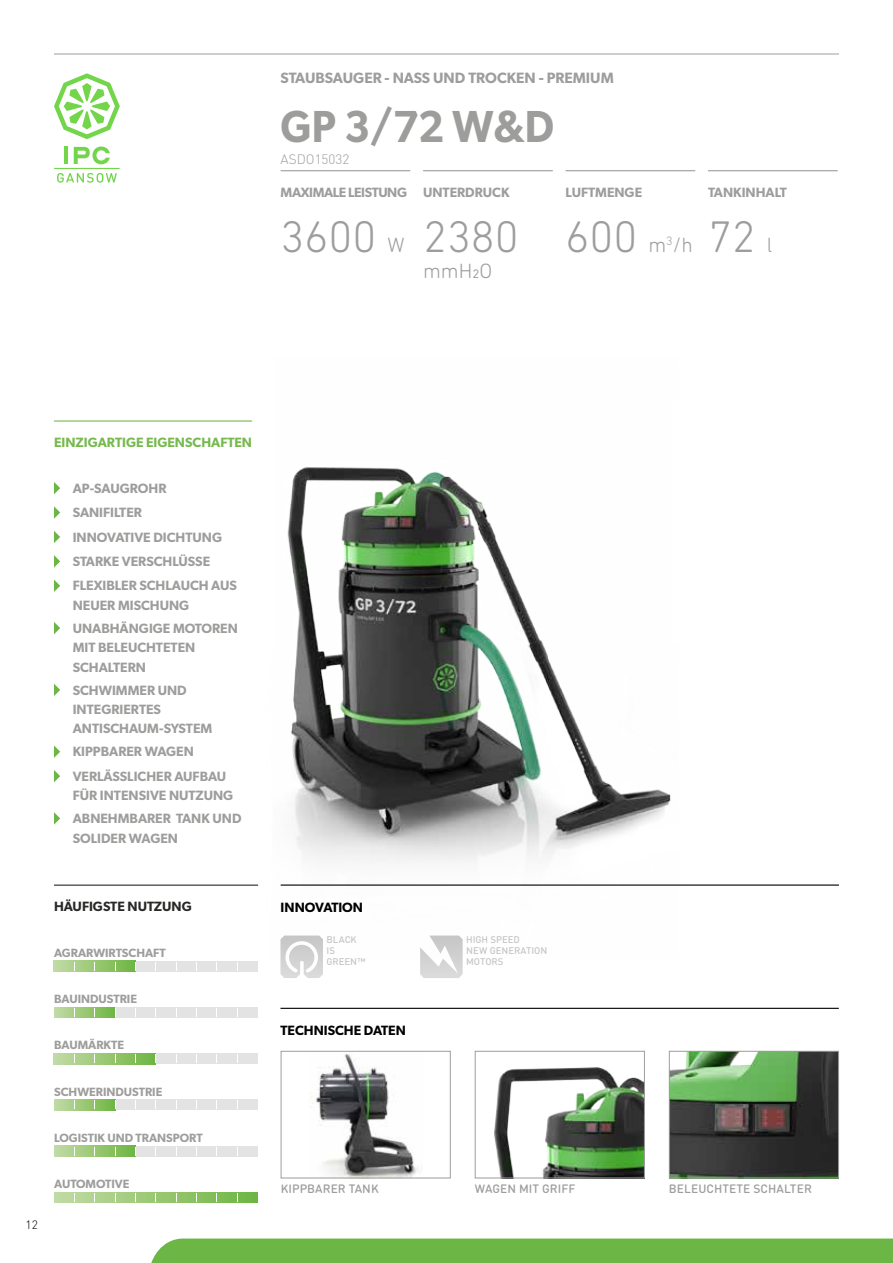
<style>
.page{position:relative;width:893px;height:1263px;background:#fff}
.page>*{position:absolute;margin:0;border:0;box-sizing:border-box;transform-origin:0 0}
.t1{font:300 45px "DIN Next Rounded LT Pro";color:#9d9d9c}
.t2{font:600 45px "Gibson";color:#9d9d9c;scale:.93 1}
.t3{font:300 21px "DIN Next Rounded LT Pro";color:#9d9d9c}
.t4{font:600 15px "Gibson";color:#9d9d9c}
.t5{font:600 13.5px/24.5px "Gibson";color:#9d9d9c}
.t6{font:600 13.5px "Gibson";letter-spacing:-.03em;color:#9d9d9c}
.t7{font:600 13.5px "Gibson";color:#000}
.t8{font:600 13.5px "Gibson";color:#76b94d}
.t9{font:600 13.5px "Gibson";color:#282827}
.t10{font:300 13.5px "DIN Round Pro";color:#9d9d9c}
.t11{font:600 12px "Gibson";color:#9d9d9c}
.t12{font:500 12px "DIN Round Pro";letter-spacing:.005em;color:#9d9d9c}
.t13{font:300 12px "DIN Round Pro";color:#000}
.t14{font:500 9.6px/11.2px "DIN Round Pro";letter-spacing:-.005em;color:#c6c6c6}
.s1{font-size:21px}
</style>
<div class="page">
<hr style="left:54px;top:54px;width:785px;height:1px;background:#9d9d9c">
<div style="left:151px;top:1238px;width:742px;height:25px;background:#6bb644"></div>
<hr style="left:64px;top:147px;width:4px;height:17px;background:#72d54a">
<svg style="left:74px;top:147px;width:36px;height:17px"></svg>
<svg style="left:54px;top:73px;width:66px;height:66px"></svg>
<svg style="left:57px;top:173px;width:60px;height:10px"></svg>
<hr style="left:54px;top:168px;width:66px;height:1px;background:#72d54a">
<img style="left:252px;top:420px;width:419px;height:466px">
<img style="left:671px;top:1053px;width:166px;height:123px">
<div style="left:669px;top:1051px;width:170px;height:127px;border:1px solid #9d9d9c"></div>
<img style="left:495px;top:1067px;width:148px;height:109px">
<div style="left:475px;top:1051px;width:170px;height:127px;border:1px solid #9d9d9c"></div>
<hr style="left:281px;top:170px;width:129px;height:1px;background:#9d9d9c">
<hr style="left:423px;top:170px;width:130px;height:1px;background:#9d9d9c">
<hr style="left:566px;top:170px;width:129px;height:1px;background:#9d9d9c">
<hr style="left:708px;top:170px;width:130px;height:1px;background:#9d9d9c">
<hr style="left:281px;top:884px;width:558px;height:2px;background:#000">
<hr style="left:280px;top:1008px;width:559px;height:1px;background:#000">
<hr style="left:54px;top:420px;width:198px;height:2px;background:#76b94d">
<svg style="left:54px;top:482px;width:6px;height:12px"></svg>
<svg style="left:54px;top:506px;width:6px;height:13px"></svg>
<svg style="left:54px;top:531px;width:6px;height:12px"></svg>
<svg style="left:54px;top:555px;width:6px;height:13px"></svg>
<svg style="left:54px;top:580px;width:6px;height:12px"></svg>
<svg style="left:54px;top:622px;width:6px;height:12px"></svg>
<svg style="left:54px;top:684px;width:6px;height:12px"></svg>
<svg style="left:54px;top:745px;width:6px;height:13px"></svg>
<svg style="left:54px;top:770px;width:6px;height:12px"></svg>
<svg style="left:54px;top:812px;width:6px;height:13px"></svg>
<svg style="left:280px;top:935px;width:43px;height:43px"></svg>
<svg style="left:420px;top:935px;width:43px;height:43px"></svg>
<hr style="left:54px;top:884px;width:204px;height:2px;background:#282827">
<div style="left:54px;top:961px;width:204px;height:10px;background:#e3e3e3"></div>
<svg style="left:54px;top:961px;width:81px;height:10px"></svg>
<div style="left:54px;top:1007px;width:204px;height:11px;background:#e3e3e3"></div>
<svg style="left:54px;top:1007px;width:61px;height:11px"></svg>
<div style="left:54px;top:1053px;width:204px;height:11px;background:#e3e3e3"></div>
<svg style="left:54px;top:1053px;width:102px;height:11px"></svg>
<div style="left:54px;top:1099px;width:204px;height:11px;background:#e3e3e3"></div>
<svg style="left:54px;top:1099px;width:61px;height:11px"></svg>
<div style="left:54px;top:1146px;width:204px;height:10px;background:#e3e3e3"></div>
<svg style="left:54px;top:1146px;width:81px;height:10px"></svg>
<svg style="left:54px;top:1192px;width:204px;height:11px;background:#9cca78"></svg>
<img style="left:310px;top:1054px;width:109px;height:122px">
<div style="left:281px;top:1051px;width:170px;height:127px;border:1px solid #9d9d9c"></div>
<p class="t4" style="left:281px;top:69px;width:335px">STAUBSAUGER - NASS UND TROCKEN - PREMIUM</p>
<h1 class="t2" style="left:281px;top:100px;width:296px">GP 3/72 W&amp;D</h1>
<p class="t10" style="left:281px;top:150px;width:70px">ASDO15032</p>
<p class="t6" style="left:281px;top:184px;width:230px">MAXIMALE LEISTUNG UNTERDRUCK</p>
<p class="t5" style="left:566px;top:180px;width:78px">LUFTMENGE</p>
<p class="t5" style="left:708px;top:180px;width:80px">TANKINHALT</p>
<h1 class="t1" style="left:281px;top:211px;width:240px">3600 <span class="s1">W</span> 2380</h1>
<h2 class="t3" style="left:423px;top:258px;width:71px">mmH2O</h2>
<h1 class="t1" style="left:566px;top:211px;width:208px">600 <span class="s1">m</span><sup>3</sup><span class="s1">/h</span> 72 <span class="s1">l</span></h1>
<p class="t8" style="left:54px;top:434px;width:200px">EINZIGARTIGE EIGENSCHAFTEN</p>
<p class="t5" style="left:73px;top:475px;width:166px">AP-SAUGROHR<br>SANIFILTER<br>INNOVATIVE DICHTUNG<br>STARKE VERSCHLÜSSE<br>FLEXIBLER SCHLAUCH AUS</p>
<p class="t5" style="left:73px;top:593px;width:167px;line-height:22.8px">NEUER MISCHUNG<br>UNABHÄNGIGE MOTOREN</p>
<p class="t5" style="left:73px;top:637px;width:124px;line-height:19.5px">MIT BELEUCHTETEN<br>SCHALTERN</p>
<p class="t5" style="left:73px;top:680px;width:141px;line-height:19.5px">SCHWIMMER UND<br>INTEGRIERTES<br>ANTISCHAUM-SYSTEM</p>
<p class="t5" style="left:73px;top:739px;width:155px">KIPPBARER WAGEN<br>VERLÄSSLICHER AUFBAU</p>
<p class="t5" style="left:73px;top:784px;width:170px;line-height:22.8px">FÜR INTENSIVE NUTZUNG<br>ABNEHMBARER TANK UND</p>
<p class="t5" style="left:73px;top:825px;width:107px">SOLIDER WAGEN</p>
<p class="t13" style="left:26px;top:1216px;width:14px">12</p>
<p class="t9" style="left:54px;top:898px;width:139px">HÄUFIGSTE NUTZUNG</p>
<p class="t11" style="left:54px;top:945px;width:113px">AGRARWIRTSCHAFT</p>
<p class="t11" style="left:54px;top:992px;width:85px">BAUINDUSTRIE</p>
<p class="t11" style="left:54px;top:1038px;width:72px">BAUMÄRKTE</p>
<p class="t11" style="left:54px;top:1084px;width:110px">SCHWERINDUSTRIE</p>
<p class="t11" style="left:54px;top:1130px;width:150px">LOGISTIK UND TRANSPORT</p>
<p class="t11" style="left:54px;top:1177px;width:77px">AUTOMOTIVE</p>
<p class="t7" style="left:281px;top:899px;width:84px">INNOVATION</p>
<p class="t14" style="left:327px;top:933px;width:41px">BLACK<br>IS<br>GREEN™</p>
<p class="t14" style="left:466px;top:933px;width:83px">HIGH SPEED<br>NEW GENERATION<br>MOTORS</p>
<p class="t7" style="left:280px;top:1022px;width:127px">TECHNISCHE DATEN</p>
<p class="t12" style="left:281px;top:1181px;width:100px">KIPPBARER TANK</p>
<p class="t12" style="left:475px;top:1181px;width:102px">WAGEN MIT GRIFF</p>
<p class="t12" style="left:669px;top:1181px;width:144px">BELEUCHTETE SCHALTER</p>
</div>
